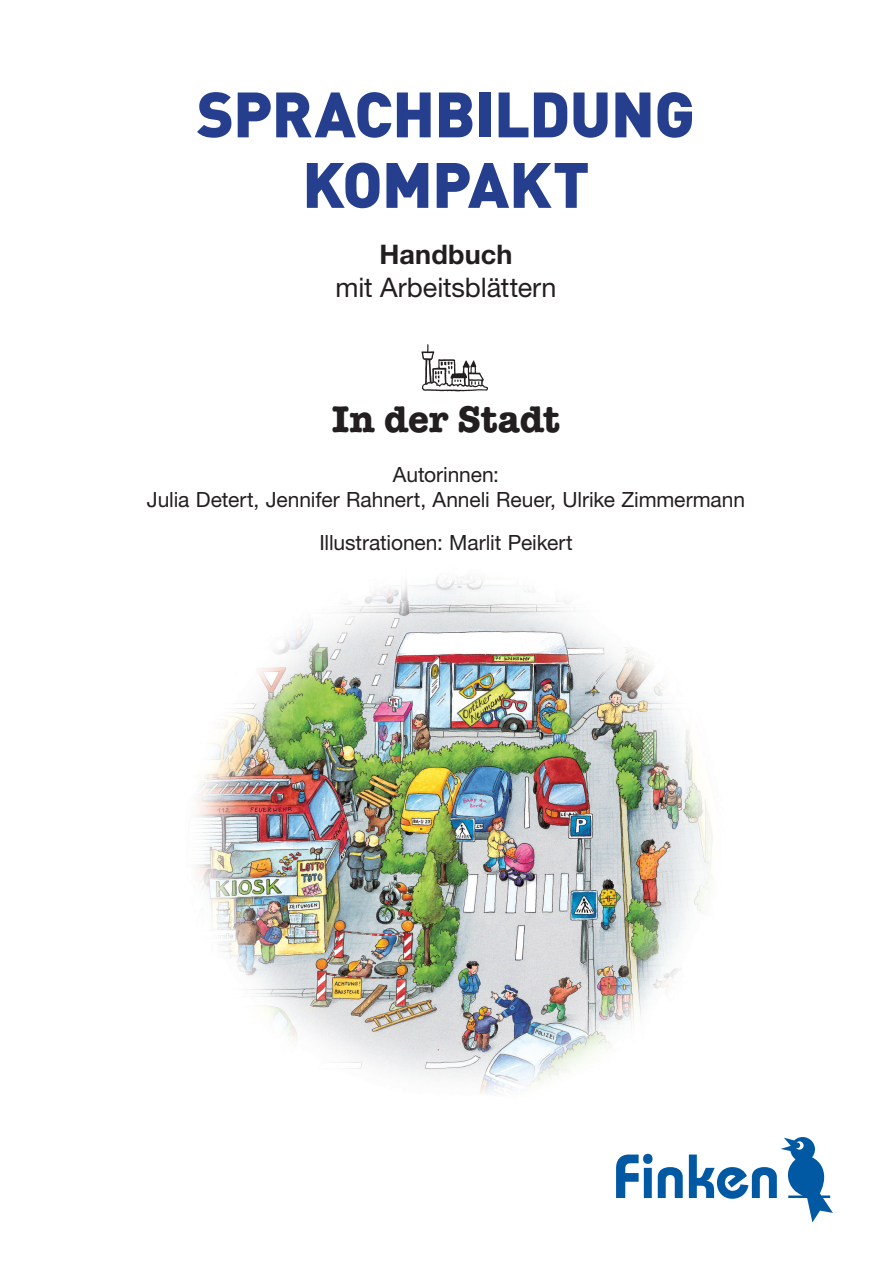
<style>
.page{position:relative;width:892px;height:1262px;background:#fff}
.page>*{position:absolute;margin:0;border:0;box-sizing:border-box;transform-origin:0 0}
.t1{font:900 63px/70.5px "DIN";letter-spacing:-.01em;color:#253f8e;text-align:center}
.t2{font:700 37.5px "American Typewriter";color:#231f20}
.t3{font:27px "Helvetica Neue LT";letter-spacing:-.005em;color:#231f20}
.t4{font:700 27px "Helvetica Neue LT";letter-spacing:.005em;color:#231f20}
.t5{font:21px/25.5px "Helvetica Neue LT";letter-spacing:-.005em;color:#231f20;text-align:center}
</style>
<div class="page">
<img style="left:196px;top:577px;width:517px;height:517px">
<svg style="left:616px;top:1154px;width:67px;height:44px"></svg>
<svg style="left:689px;top:1137px;width:144px;height:85px"></svg>
<img style="left:421px;top:344px;width:67px;height:48px">
<h1 class="t1" style="left:197px;top:76px;width:500px">SPRACHBILDUNG<br>KOMPAKT</h1>
<p class="t4" style="left:379px;top:237px;width:135px">Handbuch</p>
<p class="t3" style="left:336px;top:271px;width:222px">mit Arbeitsblättern</p>
<h2 class="t2" style="left:332px;top:397px;width:229px">In der Stadt</h2>
<p class="t5" style="left:147px;top:461px;width:600px">Autorinnen:<br>Julia Detert, Jennifer Rahnert, Anneli Reuer, Ulrike Zimmermann</p>
<p class="t5" style="left:319px;top:529px;width:255px">Illustrationen: Marlit Peikert</p>
</div>
